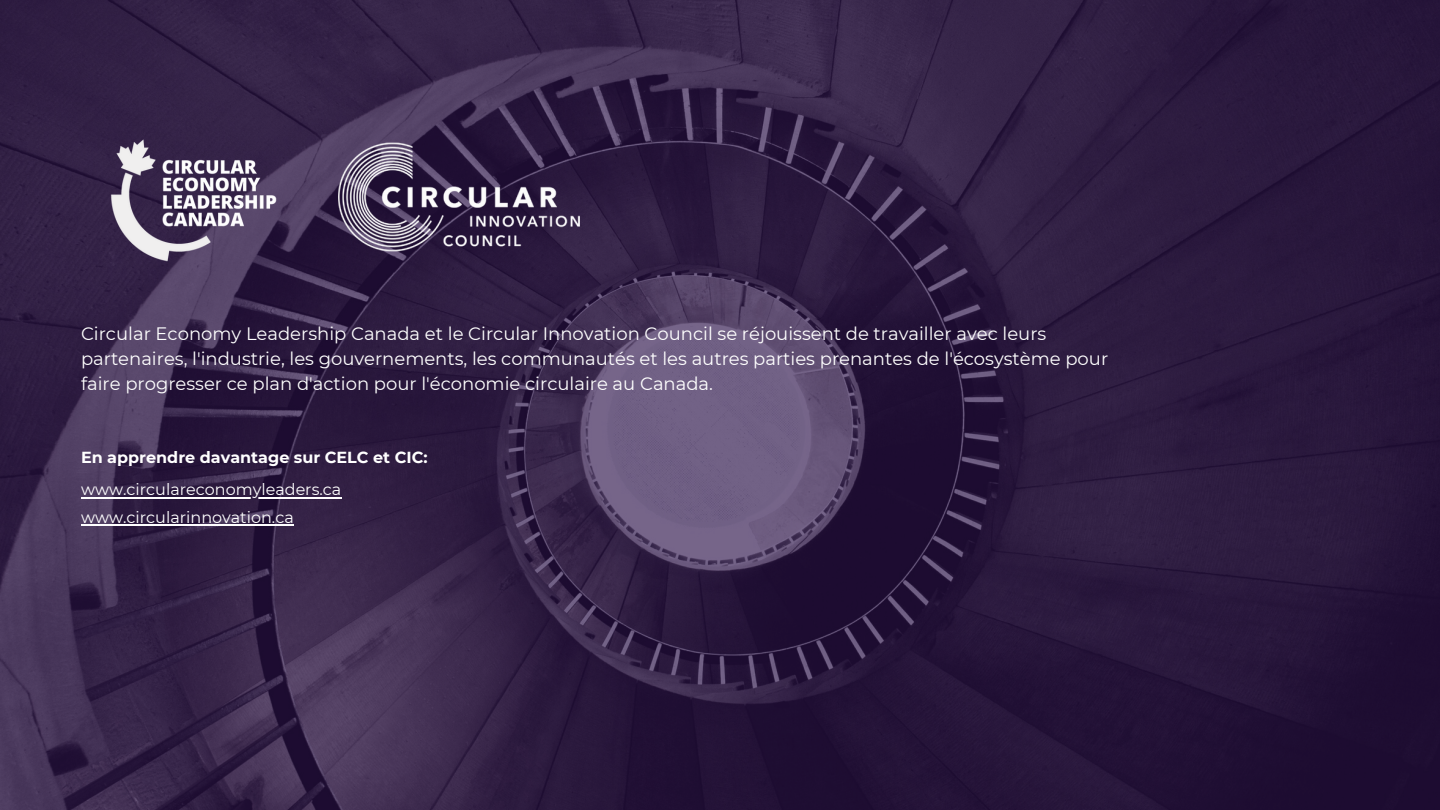
<style>
.page{position:relative;width:1440px;height:810px;background:#fff}
.page>*{position:absolute;margin:0;border:0;box-sizing:border-box;transform-origin:0 0}
.t1{font:18px/24.8px "Montserrat";color:#fff}
.t2{font:16px "Montserrat";color:#fff}
.t3{font:700 16px "Montserrat";color:#fff}
</style>
<div class="page">
<img style="left:0;top:0;width:1440px;height:810px">
<img style="left:81px;top:81px;width:224px;height:224px">
<img style="left:338px;top:143px;width:242px;height:108px">
<hr style="left:81px;top:497px;width:260px;height:1px;background:#fff">
<hr style="left:81px;top:525px;width:213px;height:1px;background:#fff">
<p class="t1" style="left:81px;top:322px;width:1029px">Circular Economy Leadership Canada et le Circular Innovation Council se réjouissent de travailler avec leurs partenaires, l'industrie, les gouvernements, les communautés et les autres parties prenantes de l'écosystème pour faire progresser ce plan d'action pour l'économie circulaire au Canada.</p>
<p class="t3" style="left:81px;top:447px;width:348px">En apprendre davantage sur CELC et CIC:</p>
<p class="t2" style="left:81px;top:480px;width:262px">www.circulareconomyleaders.ca</p>
<p class="t2" style="left:81px;top:508px;width:214px">www.circularinnovation.ca</p>
</div>
